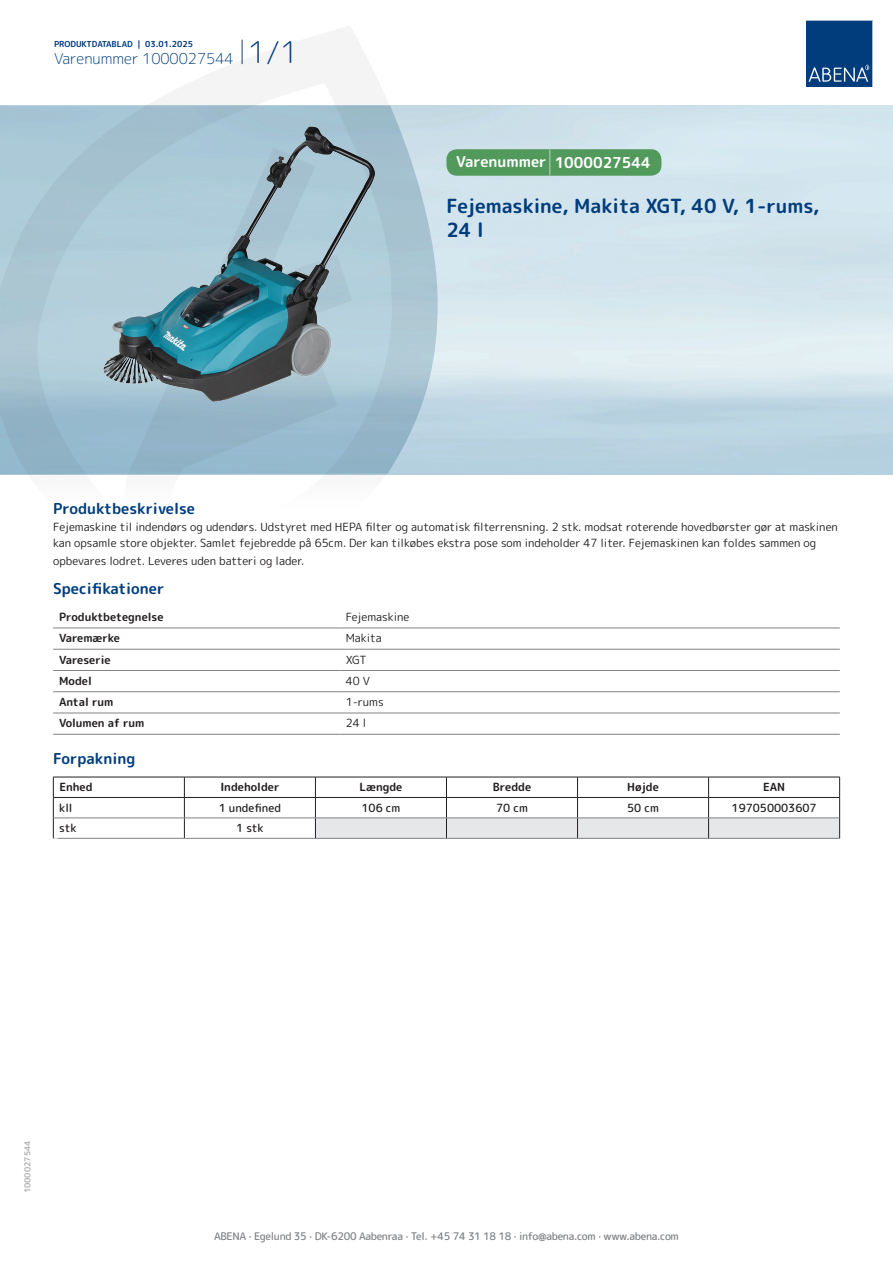
<style>
.page{position:relative;width:893px;height:1263px;background:#fff}
.page>*{position:absolute;margin:0;border:0;box-sizing:border-box;transform-origin:0 0}
.t1{font:700 19.5px/24px "Rounded Mplus 1 c";color:#013d7d}
.t2{font:700 15px "Rounded Mplus 1 c";color:#013d7d}
.t3{font:300 15px "Rounded Mplus 1 c";color:#013d7d}
.t4{font:700 15px "Rounded Mplus 1 c";color:#fff}
.t5{font:11.25px/16.5px "Rounded Mplus 1 c";color:#231f20}
.t6{font:700 11.25px "Rounded Mplus 1 c";color:#231f20}
.t7{font:500 11.25px "Rounded Mplus 1 c";color:#231f20}
.t8{font:500 10.5px "Rounded Mplus 1 c";letter-spacing:-.03em;color:#808285}
.t9{font:700 10.5px "Rounded Mplus 1 c";color:#fff}
.t10{font:700 8.25px "Rounded Mplus 1 c";color:#013d7d}
.t11{font:700 8.25px "Rounded Mplus 1 c";color:#b2b3b7}
.s1{font-size:30px}
.s2{font-size:25.5px}
</style>
<div class="page">
<svg style="left:0;top:26px;width:439px;height:449px"></svg>
<svg style="left:0;top:106px;width:438px;height:368px;background:#a4c2d1"></svg>
<svg style="left:242px;top:40px;width:1px;height:24px"></svg>
<svg style="left:806px;top:20px;width:67px;height:67px;background:#144b86"></svg>
<img style="left:103px;top:127px;width:272px;height:275px">
<hr style="left:53px;top:628px;width:287px;height:1px;background:#808285">
<hr style="left:340px;top:628px;width:500px;height:1px;background:#808285">
<hr style="left:53px;top:649px;width:287px;height:1px;background:#808285">
<hr style="left:340px;top:649px;width:500px;height:1px;background:#808285">
<hr style="left:53px;top:670px;width:287px;height:1px;background:#808285">
<hr style="left:340px;top:670px;width:500px;height:1px;background:#808285">
<hr style="left:53px;top:691px;width:287px;height:1px;background:#808285">
<hr style="left:340px;top:691px;width:500px;height:1px;background:#808285">
<hr style="left:53px;top:713px;width:287px;height:1px;background:#808285">
<hr style="left:340px;top:713px;width:500px;height:1px;background:#808285">
<hr style="left:53px;top:734px;width:287px;height:1px;background:#808285">
<hr style="left:340px;top:734px;width:500px;height:1px;background:#808285">
<hr style="left:53px;top:777px;width:131px;height:1px;background:#231f20">
<hr style="left:184px;top:777px;width:131px;height:1px;background:#231f20">
<hr style="left:53px;top:797px;width:131px;height:1px;background:#231f20">
<hr style="left:184px;top:797px;width:131px;height:1px;background:#231f20">
<svg style="left:53px;top:777px;width:1px;height:61px"></svg>
<svg style="left:184px;top:777px;width:1px;height:61px"></svg>
<svg style="left:315px;top:777px;width:525px;height:61px"></svg>
<hr style="left:54px;top:818px;width:130px;height:1px;background:#808285">
<hr style="left:184px;top:818px;width:131px;height:1px;background:#808285">
<hr style="left:315px;top:818px;width:131px;height:1px;background:#808285">
<hr style="left:446px;top:818px;width:131px;height:1px;background:#808285">
<hr style="left:577px;top:818px;width:132px;height:1px;background:#808285">
<hr style="left:709px;top:818px;width:130px;height:1px;background:#808285">
<hr style="left:53px;top:838px;width:131px;height:1px;background:#808285">
<hr style="left:184px;top:838px;width:131px;height:1px;background:#808285">
<hr style="left:315px;top:838px;width:131px;height:1px;background:#808285">
<hr style="left:446px;top:838px;width:131px;height:1px;background:#808285">
<hr style="left:577px;top:838px;width:132px;height:1px;background:#808285">
<hr style="left:709px;top:838px;width:131px;height:1px;background:#808285">
<div style="left:446px;top:149px;width:215px;height:27px;background:#52995c;border-radius:10px"></div>
<p class="t10" style="left:54px;top:38px;width:141px">PRODUKTDATABLAD | 03.01.2025</p>
<h2 class="t3" style="left:54px;top:48px;width:246px">Varenummer 1000027544 <span class="s1">1/1</span></h2>
<h2 class="t4" style="left:456px;top:152px;width:196px">Varenummer <span class="s2">|</span> 1000027544</h2>
<h1 class="t1" style="left:446px;top:194px;width:374px">Fejemaskine, Makita XGT, 40 V, 1-rums,<br>24 l</h1>
<h2 class="t2" style="left:53px;top:498px;width:143px">Produktbeskrivelse</h2>
<p class="t5" style="left:53px;top:518px;width:786px">Fejemaskine til indendørs og udendørs. Udstyret med HEPA filter og automatisk filterrensning. 2 stk. modsat roterende hovedbørster gør at maskinen kan opsamle store objekter. Samlet fejebredde på 65cm. Der kan tilkøbes ekstra pose som indeholder 47 liter. Fejemaskinen kan foldes sammen og</p>
<p class="t5" style="left:53px;top:553px;width:253px">opbevares lodret. Leveres uden batteri og lader.</p>
<h2 class="t2" style="left:53px;top:578px;width:113px">Specifikationer</h2>
<p class="t6" style="left:59px;top:609px;width:106px">Produktbetegnelse</p>
<p class="t5" style="left:346px;top:609px;width:65px">Fejemaskine</p>
<p class="t6" style="left:59px;top:630px;width:62px">Varemærke</p>
<p class="t5" style="left:346px;top:630px;width:38px">Makita</p>
<p class="t6" style="left:59px;top:651px;width:53px">Vareserie</p>
<p class="t5" style="left:346px;top:651px;width:22px">XGT</p>
<p class="t6" style="left:59px;top:673px;width:34px">Model</p>
<p class="t5" style="left:346px;top:672px;width:26px">40 V</p>
<p class="t6" style="left:59px;top:694px;width:56px">Antal rum</p>
<p class="t5" style="left:346px;top:694px;width:40px">1-rums</p>
<p class="t6" style="left:59px;top:715px;width:87px">Volumen af rum</p>
<p class="t5" style="left:346px;top:715px;width:22px">24 l</p>
<h2 class="t2" style="left:53px;top:748px;width:84px">Forpakning</h2>
<p class="t6" style="left:59px;top:779px;width:35px">Enhed</p>
<p class="t6" style="left:220px;top:779px;width:61px">Indeholder</p>
<p class="t6" style="left:359px;top:779px;width:44px">Længde</p>
<p class="t6" style="left:493px;top:779px;width:40px">Bredde</p>
<p class="t6" style="left:627px;top:779px;width:33px">Højde</p>
<p class="t6" style="left:763px;top:779px;width:24px">EAN</p>
<p class="t7" style="left:59px;top:800px;width:15px">kll</p>
<p class="t7" style="left:219px;top:800px;width:64px">1 undefined</p>
<p class="t7" style="left:362px;top:800px;width:40px">106 cm</p>
<p class="t7" style="left:496px;top:800px;width:33px">70 cm</p>
<p class="t7" style="left:627px;top:800px;width:33px">50 cm</p>
<p class="t7" style="left:732px;top:800px;width:87px">197050003607</p>
<p class="t7" style="left:59px;top:820px;width:19px">stk</p>
<p class="t7" style="left:236px;top:820px;width:29px">1 stk</p>
<p class="t9" style="left:53px;top:834px;width:7px">*</p>
<p class="t11" style="left:22px;top:1193px;width:54px;rotate:-90deg">1000027544</p>
<p class="t8" style="left:214px;top:1229px;width:466px">ABENA · Egelund 35 · DK-6200 Aabenraa · Tel. +45 74 31 18 18 · info@abena.com · www.abena.com</p>
</div>
